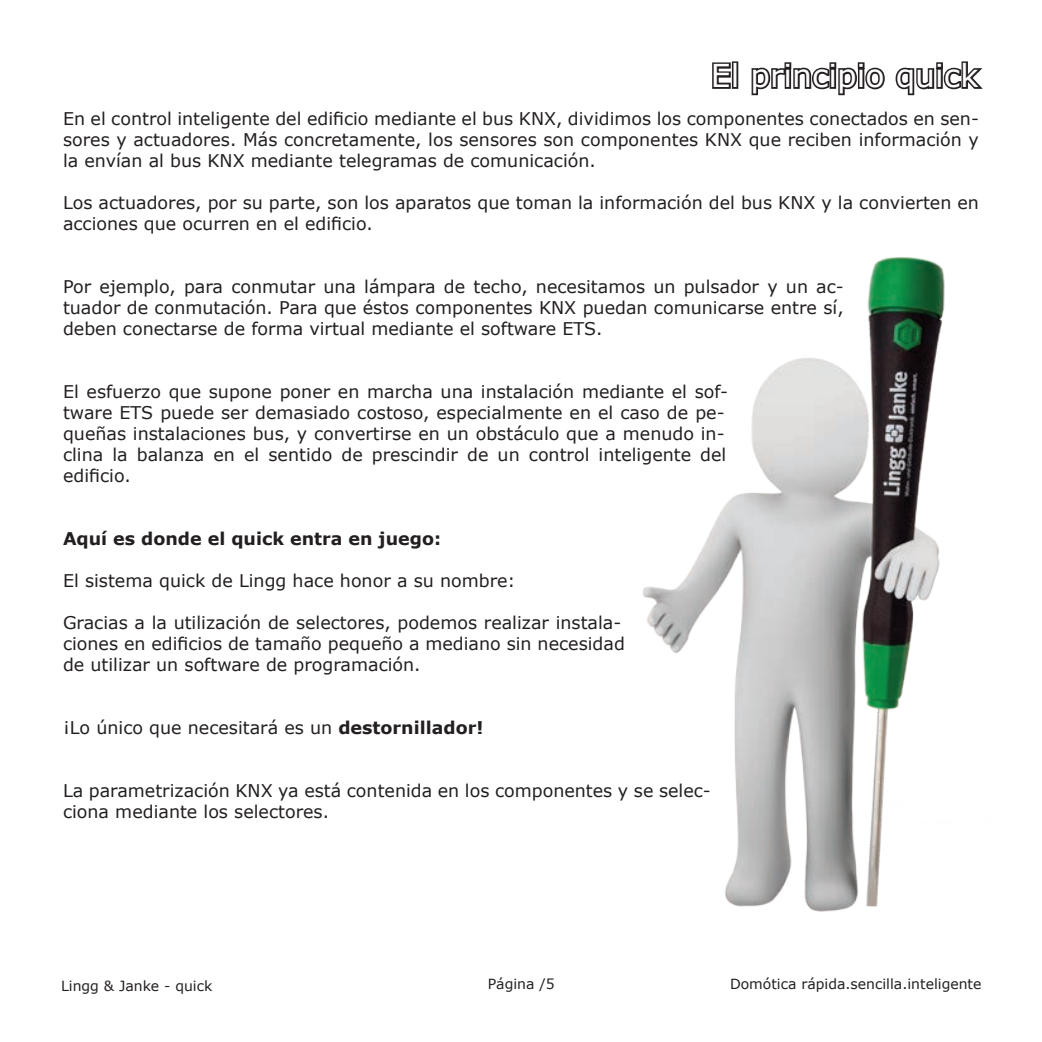
<style>
.page{position:relative;width:1042px;height:1042px;background:#fff}
.page>*{position:absolute;margin:0;border:0;box-sizing:border-box;transform-origin:0 0}
.t1{font:31.5px "Verdana";color:#fff}
.t2{font:17.5px/21px "Verdana";color:#231f20}
.t3{font:700 17.5px "Verdana";color:#231f20}
.t4{font:14px "Verdana";color:#231f20}
.s1{font-weight:700}
</style>
<div class="page">
<img style="left:643px;top:257px;width:302px;height:655px">
<svg style="left:712px;top:61px;width:20px;height:28px"></svg>
<div style="left:732px;top:61px;width:6px;height:28px;border:4px solid #231f20"></div>
<div style="left:784px;top:62px;width:7px;height:7px;border:4px solid #231f20"></div>
<div style="left:829px;top:62px;width:7px;height:7px;border:4px solid #231f20"></div>
<div style="left:858px;top:62px;width:6px;height:7px;border:4px solid #231f20"></div>
<svg style="left:751px;top:65px;width:134px;height:31px"></svg>
<svg style="left:895px;top:61px;width:88px;height:35px"></svg>
<h1 class="t1" style="left:711px;top:54px;width:270px">El principio quick</h1>
<p class="t2" style="left:63px;top:108px;width:917px;text-align:justify">En el control inteligente del edificio mediante el bus KNX, dividimos los componentes conectados en sen&shy;sores y actuadores. Más concretamente, los sensores son componentes KNX que reciben información y la envían al bus KNX mediante telegramas de comunicación.</p>
<p class="t2" style="left:63px;top:192px;width:917px">Los actuadores, por su parte, son los aparatos que toman la información del bus KNX y la convierten en acciones que ocurren en el edificio.</p>
<p class="t2" style="left:63px;top:276px;width:782px;text-align:justify">Por ejemplo, para conmutar una lámpara de techo, necesitamos un pulsador y un ac&shy;tuador de conmutación. Para que éstos componentes KNX puedan comunicarse entre sí, deben conectarse de forma virtual mediante el software ETS.</p>
<p class="t2" style="left:63px;top:381px;width:667px">El esfuerzo que supone poner en marcha una instalación mediante el sof&shy;tware ETS puede ser demasiado costoso, especialmente en el caso de pe&shy;queñas instalaciones bus, y convertirse en un obstáculo que a menudo in&shy;clina la balanza en el sentido de prescindir de un control inteligente del edificio.</p>
<p class="t3" style="left:63px;top:526px;width:379px">Aquí es donde el quick entra en juego:</p>
<p class="t2" style="left:63px;top:570px;width:454px">El sistema quick de Lingg hace honor a su nombre:</p>
<p class="t2" style="left:63px;top:612px;width:563px">Gracias a la utilización de selectores, podemos realizar instala&shy;ciones en edificios de tamaño pequeño a mediano sin necesidad de utilizar un software de programación.</p>
<p class="t2" style="left:63px;top:717px;width:422px">¡Lo único que necesitará es un <span class="s1">destornillador!</span></p>
<p class="t2" style="left:63px;top:780px;width:649px">La parametrización KNX ya está contenida en los componentes y se selec&shy;ciona mediante los selectores.</p>
<p class="t4" style="left:61px;top:976px;width:153px">Lingg &amp; Janke - quick</p>
<p class="t4" style="left:488px;top:974px;width:68px">Página /5</p>
<p class="t4" style="left:730px;top:974px;width:253px">Domótica rápida.sencilla.inteligente</p>
</div>
